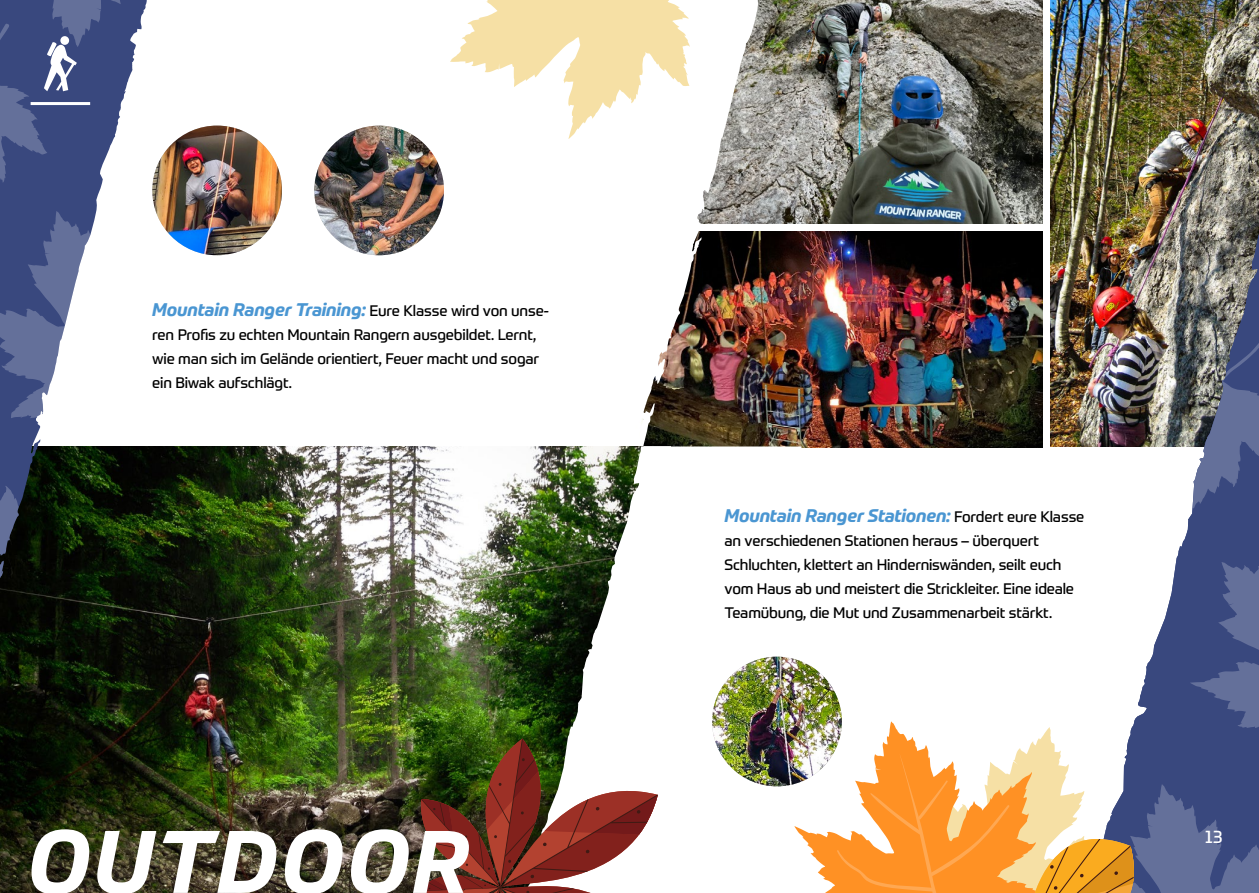
<style>
.page{position:relative;width:1259px;height:893px;background:#fff}
.page>*{position:absolute;margin:0;border:0;box-sizing:border-box;transform-origin:0 0}
.t1{font:italic 700 87px "Prometo";letter-spacing:.035em;color:#fff}
.t2{font:italic 700 18px "Prometo";letter-spacing:-.01em;color:#4a96d2}
.t3{font:18px "Prometo";color:#fff}
.t4{font:15px/24px "Prometo";letter-spacing:-.01em;color:#000}
.s1{font-weight:400;font-style:normal;font-size:15px;color:#000}
</style>
<div class="page">
<img style="left:1050px;top:0;width:209px;height:210px">
<img style="left:819px;top:0;width:223px;height:210px">
<img style="left:439px;top:0;width:380px;height:446px">
<img style="left:0;top:446px;width:475px;height:447px">
<svg style="left:475px;top:446px;width:319px;height:341px"></svg>
<svg style="left:417px;top:739px;width:241px;height:154px"></svg>
<svg style="left:450px;top:0;width:241px;height:139px"></svg>
<img style="left:314px;top:126px;width:130px;height:129px;border-radius:65px">
<img style="left:152px;top:126px;width:130px;height:129px;border-radius:65px">
<img style="left:712px;top:657px;width:130px;height:129px;border-radius:65px">
<img style="left:1067px;top:118px;width:192px;height:59px">
<img style="left:1067px;top:177px;width:192px;height:33px">
<svg style="left:0;top:0;width:158px;height:796px"></svg>
<svg style="left:0;top:479px;width:5px;height:214px"></svg>
<svg style="left:0;top:0;width:5px;height:435px"></svg>
<hr style="left:31px;top:102px;width:59px;height:3px;background:#fff">
<svg style="left:44px;top:41px;width:33px;height:50px"></svg>
<div style="left:60px;top:36px;width:9px;height:9px;background:#fff;border-radius:50%"></div>
<img style="left:794px;top:210px;width:465px;height:683px">
<p class="t2" style="left:152px;top:298px;width:398px">Mountain Ranger Training: <span class="s1">Eure Klasse wird von unse-</span></p>
<p class="t4" style="left:152px;top:322px;width:388px">ren Profis zu echten Mountain Rangern ausgebildet. Lernt, wie man sich im Gelände orientiert, Feuer macht und sogar ein Biwak aufschlägt.</p>
<h1 class="t1" style="left:28px;top:807px;width:443px">OUTDOOR</h1>
<p class="t2" style="left:724px;top:504px;width:361px">Mountain Ranger Stationen: <span class="s1">Fordert eure Klasse</span></p>
<p class="t4" style="left:724px;top:529px;width:351px">an verschiedenen Stationen heraus – überquert Schluchten, klettert an Hinderniswänden, seilt euch vom Haus ab und meistert die Strickleiter. Eine ideale Teamübung, die Mut und Zusammenarbeit stärkt.</p>
<p class="t3" style="left:1204px;top:826px;width:19px">13</p>
</div>
